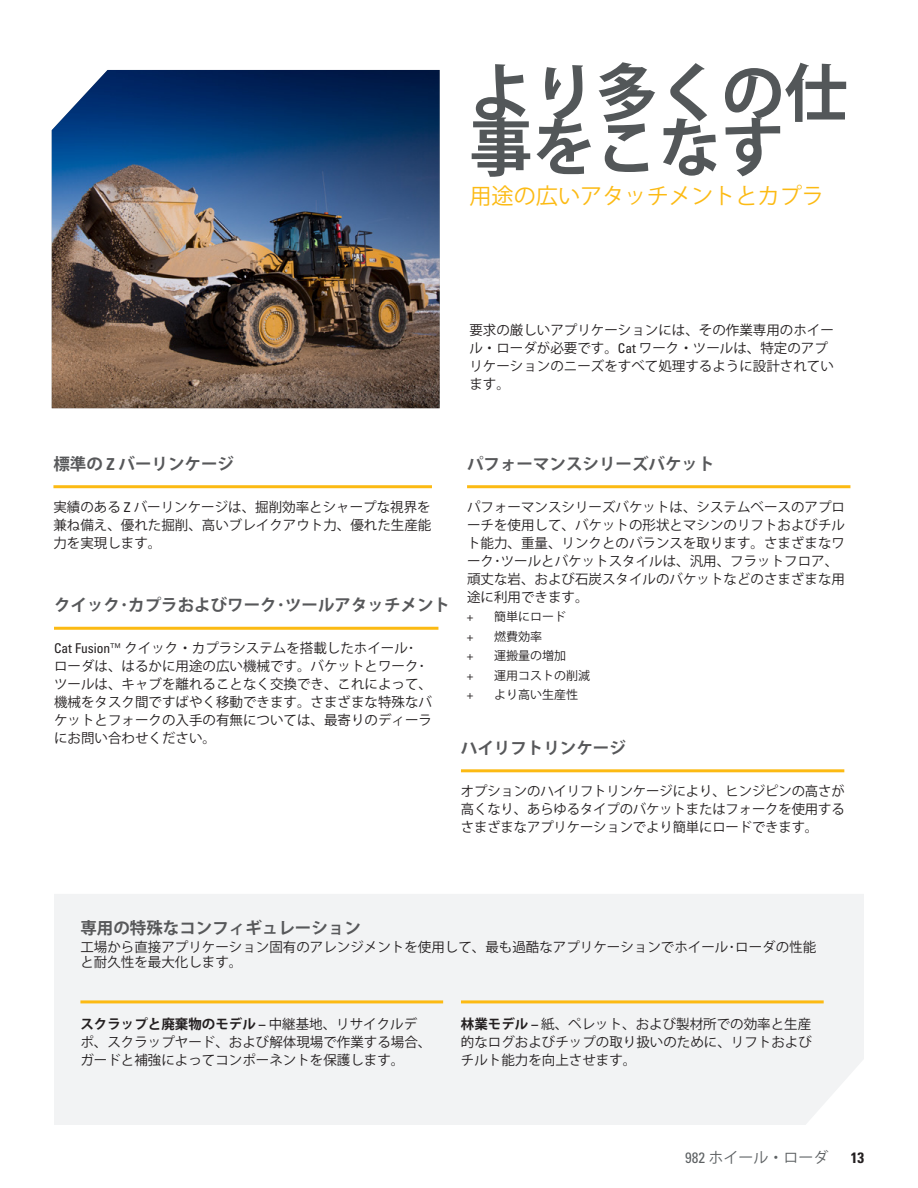
<style>
.page{position:relative;width:918px;height:1188px;background:#fff}
.page>*{position:absolute;margin:0;border:0;box-sizing:border-box;transform-origin:0 0}
.t1{font:700 63px/54.8px "Koz Go Pro";color:#535759}
.t2{font:22.2px "Koz Go Pro";color:#fcba13}
.t3{font:700 16.5px "Koz Go Pro";color:#57585a}
.t4{font:15px "Koz Go Pro";color:#5d6163}
.t5{font:15px "Univers LTCYR 67 Bold Cond";color:#231f20}
.t6{font:13.5px/18px "Koz Go Pro";color:#231f20}
.t7{font:12px "Koz Go Pro";color:#231f20}
.t8{font:condensed 12px "Univers LTCYR 57";color:#231f20}
.s1{font-family:"Univers LTCYR 67 Bold Cond";font-weight:400}
.s2{font-family:"Univers LTCYR 57";font-stretch:condensed}
.s3{font-weight:700}
.s4{font-family:"Univers LTCYR 67 Bold Cond"}
</style>
<div class="page">
<img style="left:52px;top:70px;width:388px;height:338px">
<hr style="left:54px;top:627px;width:384px;height:3px;background:#fcba13">
<hr style="left:53px;top:485px;width:379px;height:3px;background:#fcba13">
<hr style="left:461px;top:769px;width:383px;height:3px;background:#fcba13">
<hr style="left:467px;top:485px;width:383px;height:3px;background:#fcba13">
<div style="left:54px;top:894px;width:810px;height:231px;background:#f2f3f4"></div>
<hr style="left:80px;top:1000px;width:363px;height:3px;background:#fcba13">
<hr style="left:461px;top:1000px;width:363px;height:3px;background:#fcba13">
<h1 class="t1" style="left:469px;top:70px;width:379px">より多くの仕事をこなす</h1>
<h2 class="t2" style="left:469px;top:181px;width:356px">用途の広いアタッチメントとカプラ</h2>
<p class="t3" style="left:53px;top:453px;width:182px">標準の <span class="s1">Z</span> バーリンケージ</p>
<p class="t6" style="left:469px;top:322px;width:366px">要求の厳しいアプリケーションには、その作業専用のホイール・ローダが必要です。<span class="s2">Cat</span> ワーク・ツールは、特定のアプリケーションのニーズをすべて処理するように設計されています。</p>
<p class="t3" style="left:467px;top:453px;width:249px">パフォーマンスシリーズバケット</p>
<p class="t6" style="left:53px;top:498px;width:379px;text-align:justify">実績のある <span class="s2">Z</span> バーリンケージは、掘削効率とシャープな視界を兼ね備え、優れた掘削、高いブレイクアウト力、優れた生産能力を実現します。</p>
<p class="t6" style="left:467px;top:498px;width:380px">パフォーマンスシリーズバケットは、システムベースのアプローチを使用して、バケットの形状とマシンのリフトおよびチルト能力、重量、リンクとのバランスを取ります。さまざまなワーク･ツールとバケットスタイルは、汎用、フラットフロア、頑丈な岩、および石炭スタイルのバケットなどのさまざまな用途に利用できます。</p>
<p class="t8" style="left:467px;top:609px;width:7px">+</p>
<p class="t7" style="left:494px;top:609px;width:73px">簡単にロード</p>
<p class="t8" style="left:467px;top:629px;width:7px">+</p>
<p class="t7" style="left:494px;top:629px;width:49px">燃費効率</p>
<p class="t8" style="left:467px;top:648px;width:7px">+</p>
<p class="t7" style="left:494px;top:648px;width:73px">運搬量の増加</p>
<p class="t8" style="left:467px;top:668px;width:7px">+</p>
<p class="t7" style="left:494px;top:668px;width:97px">運用コストの削減</p>
<p class="t8" style="left:467px;top:687px;width:7px">+</p>
<p class="t7" style="left:494px;top:687px;width:85px">より高い生産性</p>
<p class="t3" style="left:54px;top:594px;width:397px">クイック･カプラおよびワーク･ツールアタッチメント</p>
<p class="t6" style="left:54px;top:640px;width:379px"><span class="s2">Cat Fusion™</span> クイック・カプラシステムを搭載したホイール･<br>ローダは、はるかに用途の広い機械です。バケットとワーク･ツールは、キャブを離れることなく交換でき、これによって、機械をタスク間ですばやく移動できます。さまざまな特殊なバケットとフォークの入手の有無については、最寄りのディーラにお問い合わせください。</p>
<p class="t3" style="left:461px;top:737px;width:166px">ハイリフトリンケージ</p>
<p class="t6" style="left:461px;top:782px;width:385px;text-align:justify">オプションのハイリフトリンケージにより、ヒンジピンの高さが高くなり、あらゆるタイプのバケットまたはフォークを使用するさまざまなアプリケーションでより簡単にロードできます。</p>
<p class="t3" style="left:80px;top:917px;width:282px">専用の特殊なコンフィギュレーション</p>
<p class="t6" style="left:80px;top:940px;width:737px;line-height:15px">工場から直接アプリケーション固有のアレンジメントを使用して、最も過酷なアプリケーションでホイール･ローダの性能と耐久性を最大化します。</p>
<p class="t6" style="left:80px;top:1015px;width:353px"><span class="s3">スクラップと廃棄物のモデル</span> <span class="s4">–</span> 中継基地、リサイクルデポ、スクラップヤード、および解体現場で作業する場合、ガードと補強によってコンポーネントを保護します。</p>
<p class="t6" style="left:461px;top:1015px;width:352px;text-align:justify"><span class="s3">林業モデル</span> <span class="s4">–</span> 紙、ペレット、および製材所での効率と生産的なログおよびチップの取り扱いのために、リフトおよびチルト能力を向上させます。</p>
<p class="t4" style="left:685px;top:1148px;width:145px"><span class="s2">982</span> ホイール・ローダ</p>
<p class="t5" style="left:851px;top:1148px;width:15px">13</p>
</div>
